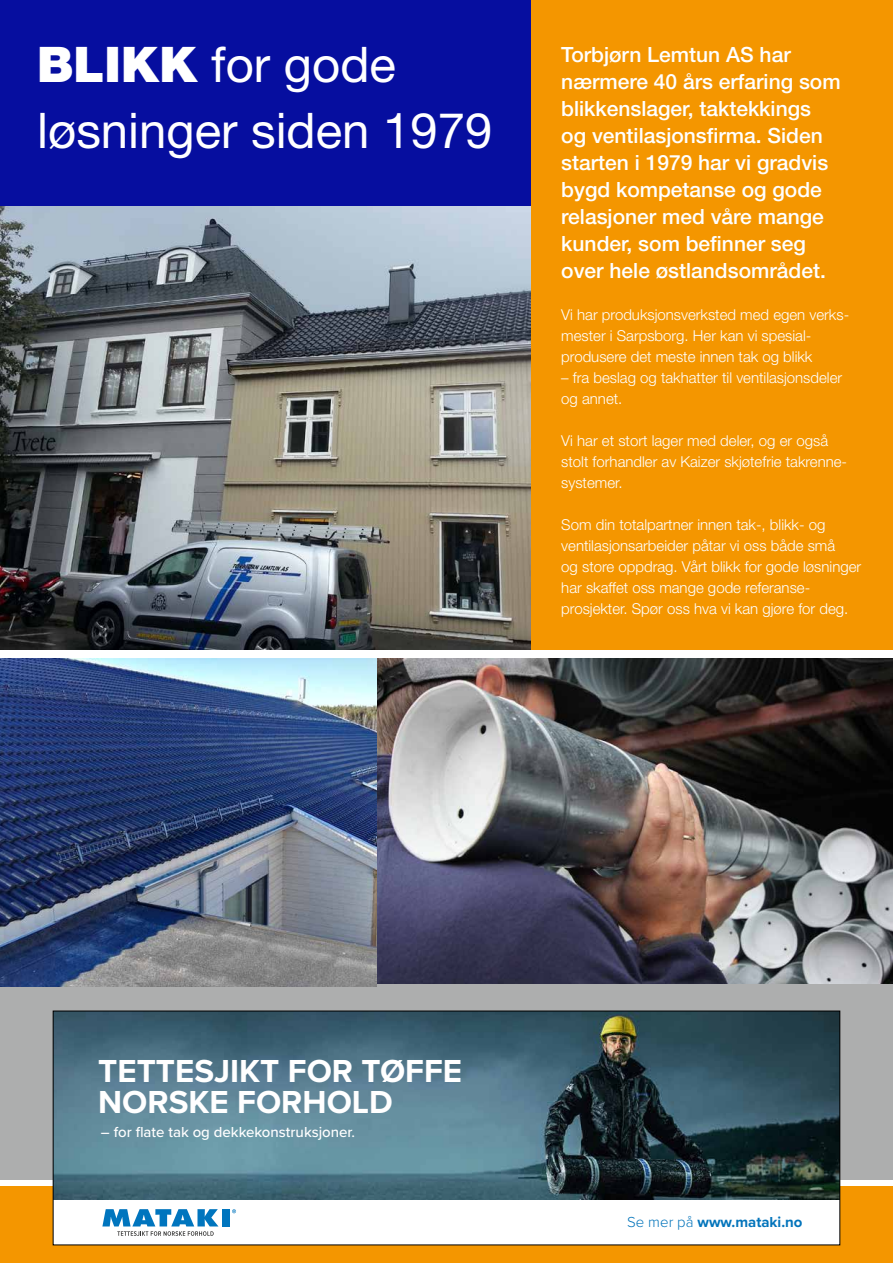
<style>
.page{position:relative;width:893px;height:1263px;background:#fff}
.page>*{position:absolute;margin:0;border:0;box-sizing:border-box;transform-origin:0 0}
.t1{font:49.2px/65.6px "Helvetica Neue LT Std";color:#fff}
.t2{font:700 33px/31.5px "Proxima Nova";color:#fff}
.t3{font:500 21px/27px "Helvetica Neue LT Std";color:#fff}
.t4{font:300 15px/21px "Helvetica Neue LT Std";color:#fff}
.t5{font:500 15px "Proxima Nova";color:#fff}
.t6{font:700 15px "Proxima Nova";color:#0374bb}
.s1{font-weight:900}
.s2{font-weight:300}
</style>
<div class="page">
<img style="left:376px;top:658px;width:517px;height:326px">
<div style="left:0;top:984px;width:893px;height:196px;background:#adaeae"></div>
<div style="left:0;top:1186px;width:893px;height:77px;background:#f49600"></div>
<div style="left:530px;top:0;width:363px;height:650px;background:#f49600"></div>
<img style="left:55px;top:1013px;width:783px;height:187px">
<div style="left:53px;top:1200px;width:787px;height:45px;background:#fff"></div>
<div style="left:222px;top:1209px;width:7px;height:17px;background:#0075be"></div>
<svg style="left:232px;top:1209px;width:4px;height:4px"></svg>
<svg style="left:102px;top:1209px;width:116px;height:27px"></svg>
<div style="left:53px;top:1011px;width:787px;height:234px;border:1px solid #000"></div>
<img style="left:0;top:206px;width:530px;height:444px">
<img style="left:0;top:658px;width:376px;height:328px">
<div style="left:0;top:0;width:530px;height:206px;background:#060e9f"></div>
<h1 class="t1" style="left:37px;top:31px;width:457px"><span class="s1">BLIKK</span> for gode løsninger siden 1979</h1>
<p class="t3" style="left:561px;top:41px;width:281px">Torbjørn Lemtun AS har nærmere 40 års erfaring som blikkenslager, taktekkings og ventilasjonsfirma. Siden starten i 1979 har vi gradvis bygd kompetanse og gode relasjoner med våre mange kunder, som befinner seg over hele østlandsområdet.</p>
<p class="t4" style="left:561px;top:304px;width:289px">Vi har produksjonsverksted med egen verks&shy;mester i Sarpsborg. Her kan vi spesial&shy;produsere det meste innen tak og blikk</p>
<p class="t4" style="left:561px;top:367px;width:282px">– fra beslag og takhatter til ventilasjonsdeler og annet.</p>
<p class="t4" style="left:561px;top:430px;width:287px">Vi har et stort lager med deler, og er også stolt forhandler av Kaizer skjøtefrie takrenne&shy;systemer.</p>
<p class="t4" style="left:561px;top:514px;width:301px">Som din totalpartner innen tak-, blikk- og ventilasjonsarbeider påtar vi oss både små<br>og store oppdrag. Vårt blikk for gode løsninger har skaffet oss mange gode referanse&shy;prosjekter. Spør oss hva vi kan gjøre for deg.</p>
<h2 class="t2" style="left:98px;top:1054px;width:365px">TETTESJIKT FOR TØFFE<br>NORSKE FORHOLD</h2>
<p class="t5" style="left:101px;top:1121px;width:255px">– for flate tak og dekkekonstruksjoner.</p>
<p class="t6" style="left:627px;top:1210px;width:177px"><span class="s2">Se mer på</span> www.mataki.no</p>
</div>
